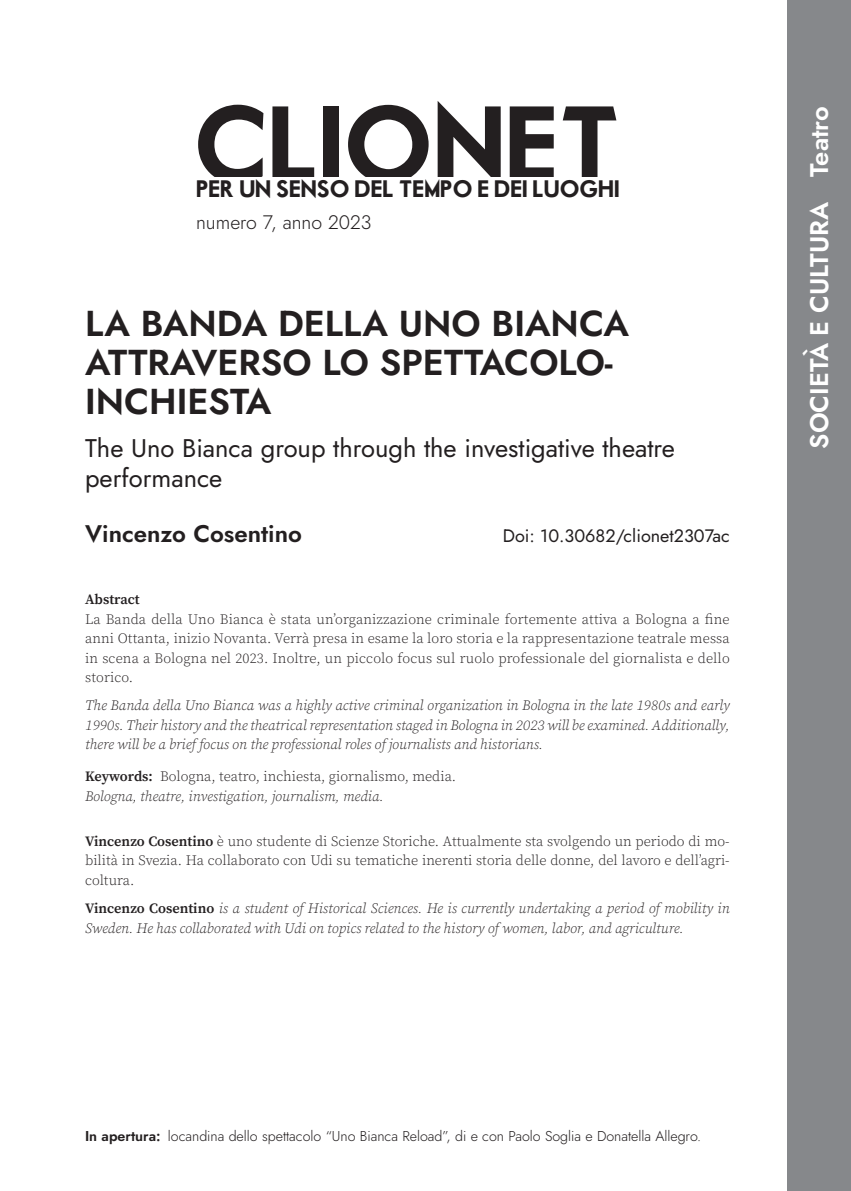
<style>
.page{position:relative;width:851px;height:1191px;background:#fff}
.page>*{position:absolute;margin:0;border:0;box-sizing:border-box;transform-origin:0 0}
.t1{font:102.9px "Motor Oil 1937 M54";color:#231f20}
._03_Società_Titolo_i{font:600 36px/39px "Jost";color:#231f20}
._03_Società_Titolo_i-2{font:25.5px/30px "Jost";color:#231f20}
.t2{font:600 25.5px "Jost";color:#fff}
._03_Società_autori{font:600 24px "Jost";color:#231f20}
.t3{font:22.8px "Motor Oil 1937 M54";color:#231f20}
.t4{font:300 19.5px "Jost";color:#231f20}
._03_Società_autori-2{font:18px "Jost";color:#231f20}
._000_Abstract_italia{font:300 14.25px/19.5px "Source Serif Pro";letter-spacing:.01em;color:#231f20;text-align:justify}
._000_Abstract_ingles{font:italic 300 14.25px/19.5px "Source Serif Pro";color:#231f20;text-align:justify}
._000_Biografia_itali{font:300 14.25px/19.5px "Source Serif Pro";color:#231f20;text-align:justify}
._000_Biografia_ingle{font:italic 300 14.25px/19.5px "Source Serif Pro";color:#231f20}
._000_Testo_didascali{font:300 14.25px "Jost";color:#231f20}
._000_Keywords_ita{font:300 14.25px "Source Serif Pro";color:#231f20}
._000_Keywords_ing{font:italic 300 14.25px "Source Serif Pro";color:#231f20}
._000_Abstract_Titole{font:600 14.25px "Source Serif Pro";color:#231f20}
.s1{font-weight:600}
.s2{font-weight:600;font-style:normal}
</style>
<div class="page">
<div style="left:787px;top:0;width:63px;height:1191px;background:#86888b"></div>
<h1 class="t1" style="left:193px;top:99px;width:429px">CLIONET</h1>
<h3 class="t3" style="left:196px;top:179px;width:425px">PER UN SENSO DEL TEMPO E DEI LUOGHI</h3>
<h3 class="t4" style="left:196px;top:209px;width:177px">numero 7, anno 2023</h3>
<p class="_03_Società_Titolo_i" style="left:85px;top:304px;width:545px">LA BANDA DELLA UNO BIANCA<br>ATTRAVERSO LO SPETTACOLO-<br>INCHIESTA</p>
<p class="_03_Società_Titolo_i-2" style="left:85px;top:433px;width:591px">The Uno Bianca group through the investigative theatre performance</p>
<p class="_03_Società_autori" style="left:85px;top:517px;width:218px">Vincenzo Cosentino</p>
<p class="_03_Società_autori-2" style="left:502px;top:523px;width:228px">Doi: 10.30682/clionet2307ac</p>
<p class="_000_Abstract_Titole" style="left:85px;top:589px;width:56px">Abstract</p>
<p class="_000_Abstract_italia" style="left:85px;top:609px;width:646px">La Banda della Uno Bianca è stata un’organizzazione criminale fortemente attiva a Bologna a fine anni Ottanta, inizio Novanta. Verrà presa in esame la loro storia e la rappresentazione teatrale messa in scena a Bologna nel 2023. Inoltre, un piccolo focus sul ruolo professionale del giornalista e dello storico.</p>
<p class="_000_Abstract_ingles" style="left:85px;top:696px;width:646px">The Banda della Uno Bianca was a highly active criminal organization in Bologna in the late 1980s and early 1990s. Their history and the theatrical representation staged in Bologna in 2023 will be examined. Additionally, there will be a brief focus on the professional roles of journalists and historians.</p>
<p class="_000_Keywords_ita" style="left:85px;top:767px;width:372px"><span class="s1">Keywords:</span> Bologna, teatro, inchiesta, giornalismo, media.</p>
<p class="_000_Keywords_ing" style="left:85px;top:787px;width:300px">Bologna, theatre, investigation, journalism, media.</p>
<p class="_000_Biografia_itali" style="left:85px;top:831px;width:646px"><span class="s1">Vincenzo Cosentino</span> è uno studente di Scienze Storiche. Attualmente sta svolgendo un periodo di mo&shy;bilità in Svezia. Ha collaborato con Udi su tematiche inerenti storia delle donne, del lavoro e dell’agri&shy;coltura.</p>
<p class="_000_Biografia_ingle" style="left:85px;top:898px;width:646px"><span class="s2">Vincenzo Cosentino</span> is a student of Historical Sciences. He is currently undertaking a period of mobility in<br>Sweden. He has collaborated with Udi on topics related to the history of women, labor, and agriculture.</p>
<p class="t2" style="left:801px;top:448px;width:344px;rotate:-90deg">SOCIETÀ E CULTURA Teatro</p>
<p class="_000_Testo_didascali" style="left:85px;top:1126px;width:617px"><span class="s1">In apertura:</span> locandina dello spettacolo “Uno Bianca Reload”, di e con Paolo Soglia e Donatella Allegro.</p>
</div>
